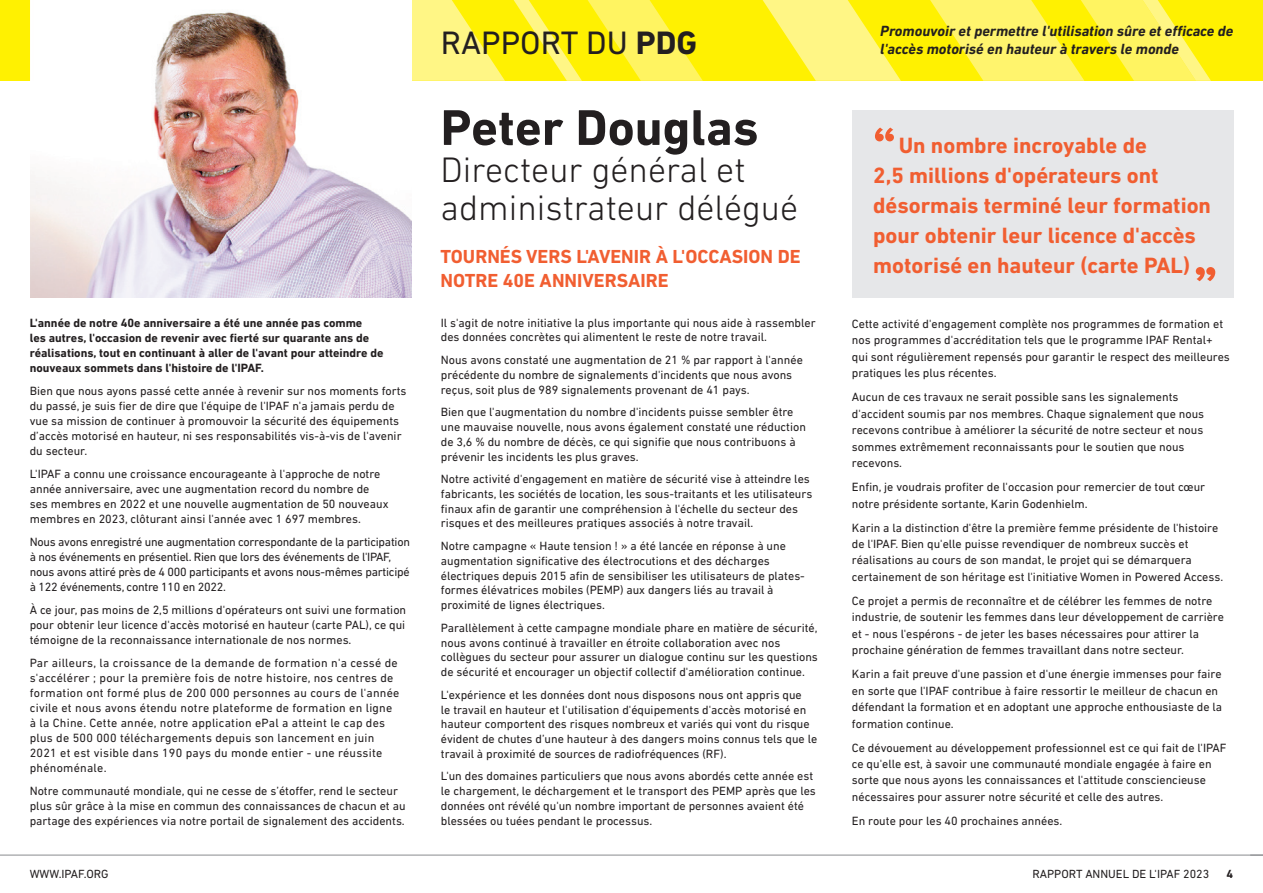
<style>
.page{position:relative;width:1263px;height:893px;background:#fff}
.page>*{position:absolute;margin:0;border:0;box-sizing:border-box;transform-origin:0 0}
.t1{font:700 51px "DIN Next LT Pro";color:#231f20}
.t2{font:300 36px/37.5px "DIN Next LT Pro";color:#231f20}
.Page_Heading{font:33px "DIN Next LT Pro";color:#231f20}
.quotes{font:700 22.5px/30px "DIN Next LT Pro";color:#f15e31}
.In_Page_Headings{font:700 19.2px/23.1px "DIN Next LT Pro";color:#f15e31}
.t3{font:italic 700 15px/18px "DIN Next LT Pro";color:#231f20}
.Body{font:12.15px/14.9px "DIN Next LT Pro";color:#231f20}
.Body-2{font:12.15px/15.1px "DIN Next LT Pro";letter-spacing:.02em;color:#231f20}
.Body-3{font:12.15px/15.1px "DIN Next LT Pro";letter-spacing:-.02em;color:#231f20}
.Body-4{font:700 12.15px/15.1px "DIN Next LT Pro";color:#231f20}
.t4{font:12px "DIN Next LT Pro";color:#231f20}
.t5{font:700 12px "DIN Next LT Pro";color:#231f20}
.s1{font-weight:700}
</style>
<div class="page">
<div style="left:0;top:0;width:1263px;height:81px;background:#fff101"></div>
<svg style="left:762px;top:0;width:139px;height:81px"></svg>
<svg style="left:411px;top:0;width:292px;height:81px"></svg>
<svg style="left:930px;top:0;width:281px;height:81px"></svg>
<hr style="left:0;top:855px;width:1263px;height:1px;background:#8a8c8f">
<svg style="left:1250px;top:855px;width:13px;height:1px"></svg>
<div style="left:852px;top:111px;width:381px;height:187px;background:#e6e7e9"></div>
<img style="left:31px;top:0;width:380px;height:298px">
<svg style="left:875px;top:128px;width:19px;height:13px"></svg>
<svg style="left:1196px;top:267px;width:19px;height:14px"></svg>
<p class="Body-4" style="left:30px;top:315px;width:355px">L'année de notre 40e anniversaire a été une année pas comme<br>les autres, l'occasion de revenir avec fierté sur quarante ans de réalisations, tout en continuant à aller de l'avant pour atteindre de nouveaux sommets dans l'histoire de l'IPAF.</p>
<p class="Body" style="left:30px;top:383px;width:378px">Bien que nous ayons passé cette année à revenir sur nos moments forts du passé, je suis fier de dire que l'équipe de l'IPAF n'a jamais perdu de vue sa mission de continuer à promouvoir la sécurité des équipements d’accès motorisé en hauteur, ni ses responsabilités vis-à-vis de l'avenir du secteur.</p>
<p class="Body" style="left:30px;top:466px;width:360px">L'IPAF a connu une croissance encourageante à l'approche de notre année anniversaire, avec une augmentation record du nombre de ses membres en 2022 et une nouvelle augmentation de 50 nouveaux membres en 2023, clôturant ainsi l'année avec 1 697 membres.</p>
<p class="Body-3" style="left:30px;top:534px;width:382px">Nous avons enregistré une augmentation correspondante de la participation à nos événements en présentiel. Rien que lors des événements de l'IPAF, nous avons attiré près de 4 000 participants et avons nous-mêmes participé à 122 événements, contre 110 en 2022.</p>
<p class="Body" style="left:30px;top:602px;width:378px;text-align:justify">À ce jour, pas moins de 2,5 millions d'opérateurs ont suivi une formation pour obtenir leur licence d'accès motorisé en hauteur (carte PAL), ce qui témoigne de la reconnaissance internationale de nos normes.</p>
<p class="Body-2" style="left:30px;top:655px;width:371px">Par ailleurs, la croissance de la demande de formation n'a cessé de s'accélérer ; pour la première fois de notre histoire, nos centres de formation ont formé plus de 200 000 personnes au cours de l'année civile et nous avons étendu notre plateforme de formation en ligne à la Chine. Cette année, notre application ePal a atteint le cap des plus de 500 000 téléchargements depuis son lancement en juin 2021 et est visible dans 190 pays du monde entier - une réussite phénoménale.</p>
<p class="Body" style="left:30px;top:783px;width:377px">Notre communauté mondiale, qui ne cesse de s’étoffer, rend le secteur plus sûr grâce à la mise en commun des connaissances de chacun et au partage des expériences via notre portail de signalement des accidents.</p>
<p class="Page_Heading" style="left:441px;top:24px;width:258px">RAPPORT DU <span class="s1">PDG</span></p>
<p class="t1" style="left:441px;top:98px;width:319px">Peter Douglas</p>
<p class="t2" style="left:441px;top:151px;width:359px">Directeur général et administrateur délégué</p>
<p class="In_Page_Headings" style="left:441px;top:245px;width:362px">TOURNÉS VERS L'AVENIR À L'OCCASION DE<br>NOTRE 40E ANNIVERSAIRE</p>
<p class="Body" style="left:441px;top:315px;width:376px">Il s'agit de notre initiative la plus importante qui nous aide à rassembler des données concrètes qui alimentent le reste de notre travail.</p>
<p class="Body" style="left:441px;top:352px;width:364px">Nous avons constaté une augmentation de 21 % par rapport à l'année précédente du nombre de signalements d'incidents que nous avons reçus, soit plus de 989 signalements provenant de 41 pays.</p>
<p class="Body" style="left:441px;top:404px;width:367px">Bien que l'augmentation du nombre d'incidents puisse sembler être une mauvaise nouvelle, nous avons également constaté une réduction de 3,6 % du nombre de décès, ce qui signifie que nous contribuons à prévenir les incidents les plus graves.</p>
<p class="Body" style="left:441px;top:471px;width:373px">Notre activité d'engagement en matière de sécurité vise à atteindre les fabricants, les sociétés de location, les sous-traitants et les utilisateurs finaux afin de garantir une compréhension à l'échelle du secteur des risques et des meilleures pratiques associés à notre travail.</p>
<p class="Body" style="left:441px;top:538px;width:366px">Notre campagne « Haute tension ! » a été lancée en réponse à une augmentation significative des électrocutions et des décharges électriques depuis 2015 afin de sensibiliser les utilisateurs de plates&shy;formes élévatrices mobiles (PEMP) aux dangers liés au travail à proximité de lignes électriques.</p>
<p class="Body" style="left:441px;top:620px;width:379px">Parallèlement à cette campagne mondiale phare en matière de sécurité, nous avons continué à travailler en étroite collaboration avec nos collègues du secteur pour assurer un dialogue continu sur les questions de sécurité et encourager un objectif collectif d'amélioration continue.</p>
<p class="Body" style="left:441px;top:687px;width:378px">L'expérience et les données dont nous disposons nous ont appris que<br>le travail en hauteur et l'utilisation d'équipements d'accès motorisé en hauteur comportent des risques nombreux et variés qui vont du risque évident de chutes d’une hauteur à des dangers moins connus tels que le travail à proximité de sources de radiofréquences (RF).</p>
<p class="Body" style="left:441px;top:769px;width:377px">L'un des domaines particuliers que nous avons abordés cette année est le chargement, le déchargement et le transport des PEMP après que les données ont révélé qu'un nombre important de personnes avaient été blessées ou tuées pendant le processus.</p>
<p class="t3" style="left:880px;top:22px;width:355px">Promouvoir et permettre l'utilisation sûre et efficace de l'accès motorisé en hauteur à travers le monde</p>
<p class="quotes" style="left:873px;top:130px;width:339px;text-indent:26px">Un nombre incroyable de<br>2,5 millions d'opérateurs ont désormais terminé leur formation pour obtenir leur licence d'accès motorisé en hauteur (carte PAL)</p>
<p class="Body" style="left:852px;top:316px;width:379px;line-height:16.4px">Cette activité d'engagement complète nos programmes de formation et nos programmes d'accréditation tels que le programme IPAF Rental+ qui sont régulièrement repensés pour garantir le respect des meilleures pratiques les plus récentes.</p>
<p class="Body" style="left:852px;top:389px;width:354px;line-height:16.4px">Aucun de ces travaux ne serait possible sans les signalements d'accident soumis par nos membres. Chaque signalement que nous recevons contribue à améliorer la sécurité de notre secteur et nous sommes extrêmement reconnaissants pour le soutien que nous recevons.</p>
<p class="Body" style="left:852px;top:479px;width:355px;line-height:16.4px">Enfin, je voudrais profiter de l'occasion pour remercier de tout cœur notre présidente sortante, Karin Godenhielm.</p>
<p class="Body" style="left:852px;top:519px;width:373px;line-height:16.4px">Karin a la distinction d'être la première femme présidente de l'histoire de l'IPAF. Bien qu'elle puisse revendiquer de nombreux succès et réalisations au cours de son mandat, le projet qui se démarquera certainement de son héritage est l'initiative Women in Powered Access.</p>
<p class="Body" style="left:852px;top:592px;width:373px;line-height:16.4px">Ce projet a permis de reconnaître et de célébrer les femmes de notre industrie, de soutenir les femmes dans leur développement de carrière et - nous l'espérons - de jeter les bases nécessaires pour attirer la prochaine génération de femmes travaillant dans notre secteur.</p>
<p class="Body" style="left:852px;top:666px;width:372px;line-height:16.4px">Karin a fait preuve d'une passion et d'une énergie immenses pour faire en sorte que l'IPAF contribue à faire ressortir le meilleur de chacun en défendant la formation et en adoptant une approche enthousiaste de la formation continue.</p>
<p class="Body" style="left:852px;top:739px;width:376px;line-height:16.4px">Ce dévouement au développement professionnel est ce qui fait de l'IPAF ce qu'elle est, à savoir une communauté mondiale engagée à faire en sorte que nous ayons les connaissances et l'attitude consciencieuse nécessaires pour assurer notre sécurité et celle des autres.</p>
<p class="Body" style="left:852px;top:813px;width:212px">En route pour les 40 prochaines années.</p>
<p class="t4" style="left:30px;top:867px;width:80px">WWW.IPAF.ORG</p>
<p class="t4" style="left:1032px;top:867px;width:178px">RAPPORT ANNUEL DE L'IPAF 2023</p>
<p class="t5" style="left:1226px;top:867px;width:8px">4</p>
</div>
